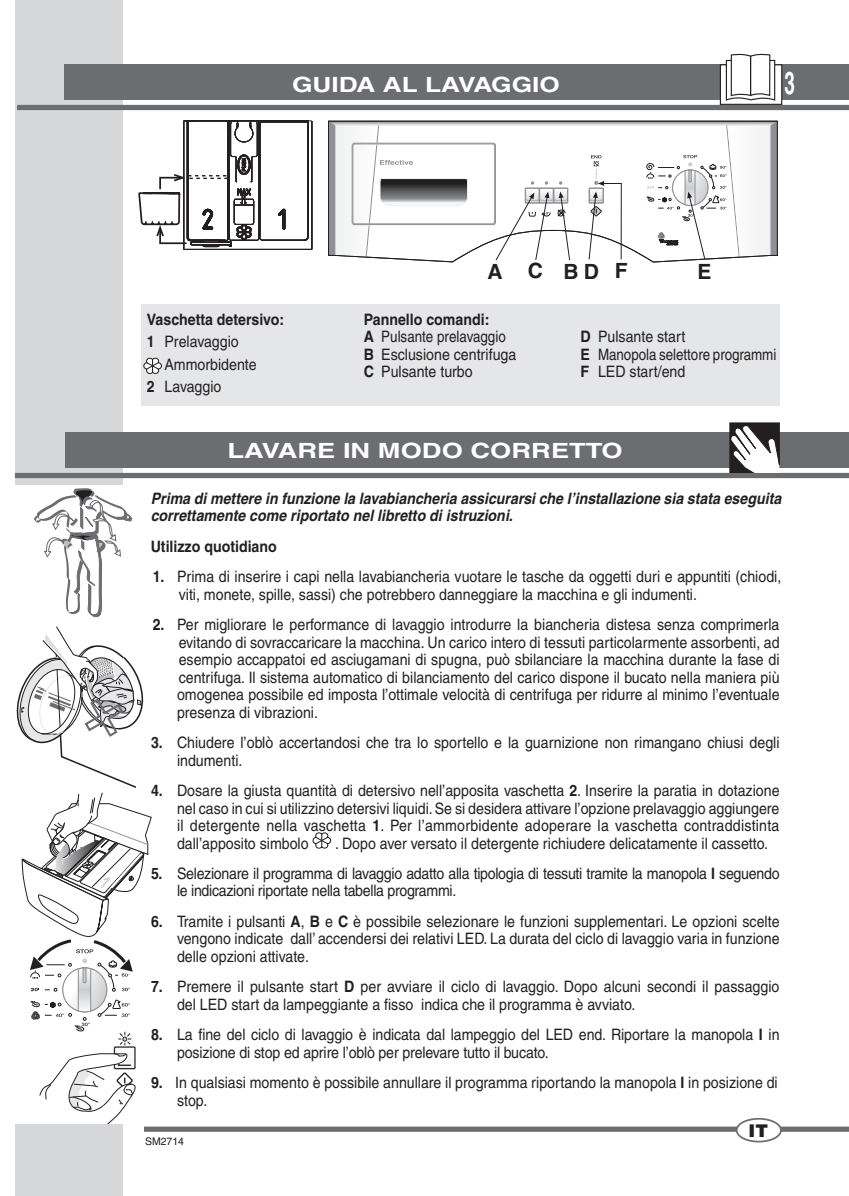
<style>
.page{position:relative;width:849px;height:1196px;background:#fff}
.page>*{position:absolute;margin:0;border:0;box-sizing:border-box;transform-origin:0 0}
.t1{font:700 31.5px "Helvetica";color:#fff;scale:.6 1}
.t2{font:700 21px "Helvetica";color:#fff;scale:1.3 1}
.t3{font:700 21px "Helvetica";color:#fff;scale:1.25 1}
.t4{font:700 21px "Helvetica";color:#231f20}
.t5{font:900 17.5px "Helvetica";color:#231f20}
.t6{font:15.75px/17.5px "Helvetica";color:#231f20;scale:.9 1}
.t7{font:italic 700 15.75px/17.5px "Helvetica";color:#231f20;scale:.9 1}
.t8{font:15.75px/17.5px "Helvetica";letter-spacing:-.02em;color:#231f20;scale:.9 1}
.t9{font:15.75px/17.5px "Helvetica";color:#231f20;scale:.85 1}
.t10{font:700 15.75px "Helvetica";color:#231f20;scale:.9 1}
.t11{font:10.5px "Helvetica";color:#231f20}
.s1{font-weight:700}
</style>
<div class="page">
<div style="left:144px;top:1126px;width:704px;height:5px;background:#6c6d70"></div>
<div style="left:736px;top:1118px;width:44px;height:23px;background:#fff;border-radius:50%"></div>
<div style="left:735px;top:1117px;width:46px;height:25px;border:2px solid #6c6d70;border-radius:50%"></div>
<div style="left:113px;top:1046px;width:23px;height:23px;border:1px solid #a8a9ad"></div>
<div style="left:114px;top:1047px;width:21px;height:21px;background:#fafafa"></div>
<div style="left:114px;top:1047px;width:21px;height:21px;border:1px solid #231f20"></div>
<svg style="left:16px;top:488px;width:136px;height:557px"></svg>
<svg style="left:39px;top:1052px;width:97px;height:71px"></svg>
<div style="left:15px;top:0;width:108px;height:484px;background:#d6d7d9"></div>
<div style="left:64px;top:64px;width:784px;height:36px;background:#6c6d70"></div>
<div style="left:17px;top:105px;width:831px;height:5px;background:#6c6d70"></div>
<div style="left:719px;top:64px;width:63px;height:41px;border:1px solid #231f20"></div>
<div style="left:15px;top:1123px;width:108px;height:72px;background:#d6d7d9"></div>
<div style="left:141px;top:304px;width:638px;height:102px;background:#e5e6e8"></div>
<svg style="left:328px;top:120px;width:318px;height:143px"></svg>
<div style="left:65px;top:432px;width:783px;height:36px;background:#6c6d70"></div>
<div style="left:15px;top:473px;width:833px;height:5px;background:#6c6d70"></div>
<svg style="left:312px;top:832px;width:19px;height:17px"></svg>
<svg style="left:143px;top:357px;width:19px;height:17px"></svg>
<svg style="left:646px;top:53px;width:133px;height:426px"></svg>
<svg style="left:138px;top:120px;width:174px;height:130px"></svg>
<h2 class="t3" style="left:292px;top:77px;width:216px">GUIDA AL LAVAGGIO</h2>
<h1 class="t1" style="left:784px;top:71px;width:19px">3</h1>
<p class="t10" style="left:147px;top:314px;width:154px">Vaschetta detersivo:</p>
<p class="t6" style="left:147px;top:334px;width:103px"><span class="s1">1</span> Prelavaggio</p>
<p class="t6" style="left:164px;top:357px;width:104px">Ammorbidente</p>
<p class="t6" style="left:147px;top:379px;width:84px"><span class="s1">2</span> Lavaggio</p>
<h2 class="t4" style="left:487px;top:264px;width:141px">A C BDF</h2>
<h2 class="t4" style="left:697px;top:264px;width:16px">E</h2>
<p class="t9" style="left:363px;top:312px;width:181px"><span class="s1">Pannello comandi:<br>A</span> Pulsante prelavaggio<br><span class="s1">B</span> Esclusione centrifuga<br><span class="s1">C</span> Pulsante turbo</p>
<p class="t6" style="left:580px;top:329px;width:219px"><span class="s1">D</span> Pulsante start<br><span class="s1">E</span> Manopola selettore programmi<br><span class="s1">F</span> LED start/end</p>
<h2 class="t2" style="left:227px;top:443px;width:305px">LAVARE IN MODO CORRETTO</h2>
<p class="t7" style="left:151px;top:491px;width:702px">Prima di mettere in funzione la lavabiancheria assicurarsi che l’installazione sia stata eseguita correttamente come riportato nel libretto di istruzioni.</p>
<p class="t10" style="left:151px;top:540px;width:142px">Utilizzo quotidiano</p>
<p class="t6" style="left:179px;top:569px;width:670px;text-indent:-26px"><span class="s1">1.</span> Prima di inserire i capi nella lavabiancheria vuotare le tasche da oggetti duri e appuntiti (chiodi, viti, monete, spille, sassi) che potrebbero danneggiare la macchina e gli indumenti.</p>
<p class="t6" style="left:177px;top:617px;width:670px;text-align:justify;text-indent:-24px"><span class="s1">2.</span> Per migliorare le performance di lavaggio introdurre la biancheria distesa senza comprimerla evitando di sovraccaricare la macchina. Un carico intero di tessuti particolarmente assorbenti, ad esempio accappatoi ed asciugamani di spugna, può sbilanciare la macchina durante la fase di centrifuga. Il sistema automatico di bilanciamento del carico dispone il bucato nella maniera più omogenea possibile ed imposta l’ottimale velocità di centrifuga per ridurre al minimo l’eventuale presenza di vibrazioni.</p>
<p class="t6" style="left:177px;top:735px;width:670px;text-indent:-26px"><span class="s1">3.</span> Chiudere l’oblò accertandosi che tra lo sportello e la guarnizione non rimangano chiusi degli indumenti.</p>
<p class="t6" style="left:177px;top:783px;width:670px;text-align:justify;text-indent:-26px"><span class="s1">4.</span> Dosare la giusta quantità di detersivo nell’apposita vaschetta <span class="s1">2</span>. Inserire la paratia in dotazione nel caso in cui si utilizzino detersivi liquidi. Se si desidera attivare l’opzione prelavaggio aggiungere il detergente nella vaschetta <span class="s1">1</span>. Per l’ammorbidente adoperare la vaschetta contraddistinta dall’apposito simbolo</p>
<p class="t6" style="left:335px;top:835px;width:482px">. Dopo aver versato il detergente richiudere delicatamente il cassetto.</p>
<p class="t8" style="left:177px;top:866px;width:670px;text-indent:-26px"><span class="s1">5.</span> Selezionare il programma di lavaggio adatto alla tipologia di tessuti tramite la manopola <span class="s1">I</span> seguendo le indicazioni riportate nella tabella programmi.</p>
<p class="t6" style="left:177px;top:913px;width:670px;text-align:justify;text-indent:-26px"><span class="s1">6.</span> Tramite i pulsanti <span class="s1">A</span>, <span class="s1">B</span> e <span class="s1">C</span> è possibile selezionare le funzioni supplementari. Le opzioni scelte vengono indicate dall’ accendersi dei relativi LED. La durata del ciclo di lavaggio varia in funzione delle opzioni attivate.</p>
<p class="t6" style="left:177px;top:979px;width:670px;text-indent:-26px"><span class="s1">7.</span> Premere il pulsante start <span class="s1">D</span> per avviare il ciclo di lavaggio. Dopo alcuni secondi il passaggio del LED start da lampeggiante a fisso indica che il programma è avviato.</p>
<p class="t6" style="left:177px;top:1027px;width:670px;text-indent:-26px"><span class="s1">8.</span> La fine del ciclo di lavaggio è indicata dal lampeggio del LED end. Riportare la manopola <span class="s1">I</span> in posizione di stop ed aprire l’oblò per prelevare tutto il bucato.</p>
<p class="t6" style="left:177px;top:1075px;width:668px;text-indent:-26px"><span class="s1">9.</span> In qualsiasi momento è possibile annullare il programma riportando la manopola <span class="s1">I</span> in posizione di stop.</p>
<p class="t11" style="left:145px;top:1137px;width:41px">SM2714</p>
<p class="t5" style="left:748px;top:1123px;width:21px">IT</p>
</div>
